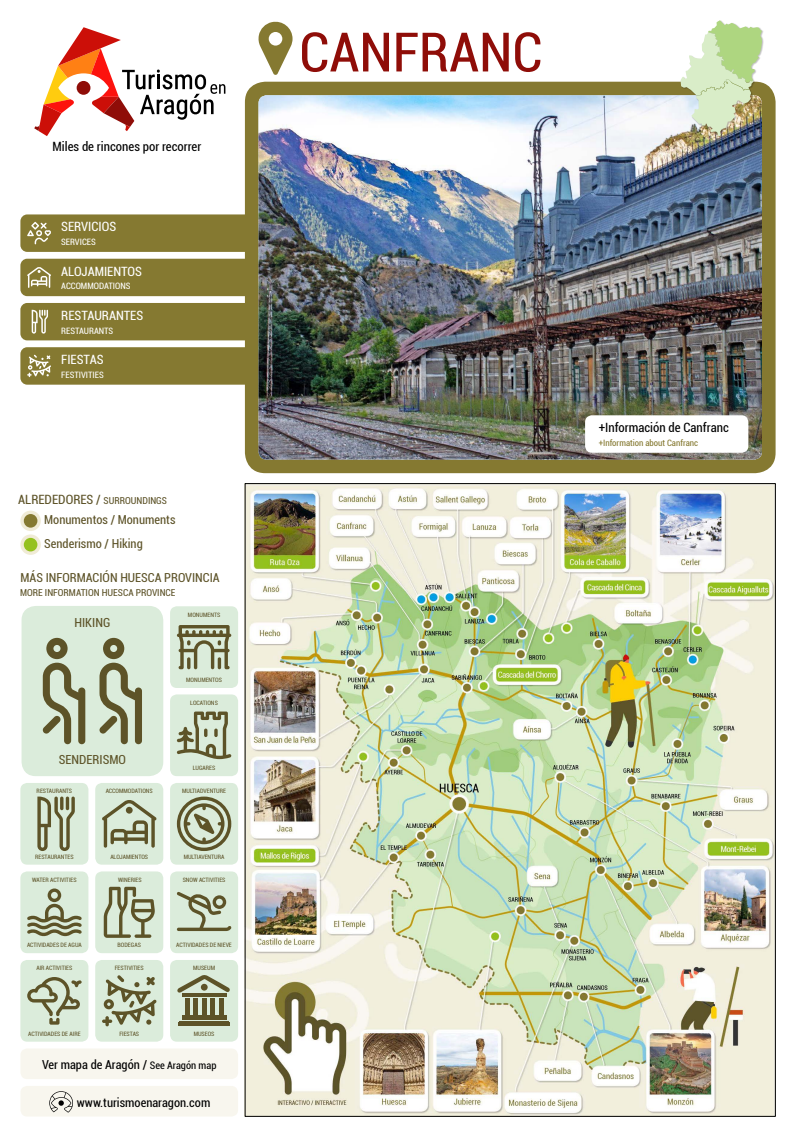
<style>
.page{position:relative;width:796px;height:1137px;background:#fff}
.page>*{position:absolute;margin:0;border:0;box-sizing:border-box;transform-origin:0 0}
.t1{font:condensed 54.4px "Roboto";color:#8f0d08}
.t2{font:condensed 12.8px "Roboto";color:#000}
.t3{font:condensed 12.8px "Roboto";color:#fff}
.t4{font:condensed 12.8px "Roboto";color:#5d5328}
.t5{font:condensed 12.48px "Roboto";color:#5d5328}
.t6{font:condensed 12.4px/23.8px "Roboto";color:#5d5328}
.t7{font:condensed 12.4px "Roboto";color:#000}
.t8{font:condensed 9.6px "Roboto";color:#5d5328}
.t9{font:condensed 8.8px "Roboto";color:#fff}
.t10{font:condensed 8.8px "Roboto";color:#857931}
.t11{font:condensed 6px "Roboto";color:#5d5328}
.s1{font-size:9.6px}
.s2{font-size:10.4px}
</style>
<div class="page">
<div style="left:20px;top:259px;width:256px;height:37px;background:#857931;border-radius:7px"></div>
<div style="left:20px;top:214px;width:256px;height:38px;background:#857931;border-radius:7px"></div>
<div style="left:20px;top:303px;width:256px;height:37px;background:#857931;border-radius:7px"></div>
<div style="left:20px;top:347px;width:256px;height:37px;background:#857931;border-radius:7px"></div>
<div style="left:245px;top:82px;width:531px;height:391px;background:#857931;border-radius:20px"></div>
<svg style="left:258px;top:21px;width:35px;height:54px"></svg>
<svg style="left:34px;top:27px;width:191px;height:109px"></svg>
<div style="left:77px;top:81px;width:13px;height:14px;background:#8f0d08;border-radius:50%"></div>
<svg style="left:20px;top:510px;width:21px;height:21px"></svg>
<svg style="left:20px;top:534px;width:21px;height:20px"></svg>
<div style="left:24px;top:514px;width:13px;height:13px;background:#857931;border-radius:50%"></div>
<div style="left:24px;top:537px;width:13px;height:14px;background:#95c11f;border-radius:50%"></div>
<img style="left:259px;top:95px;width:503px;height:364px">
<div style="left:585px;top:415px;width:163px;height:37px;background:#fff;border-radius:7px"></div>
<div style="left:681px;top:21px;width:83px;height:117px;background:#000;opacity:.25"></div>
<img style="left:681px;top:20px;width:81px;height:116px">
<svg style="left:20px;top:214px;width:198px;height:171px"></svg>
<div style="left:20px;top:1085px;width:218px;height:31px;background:#f8f6ee;border-radius:7px"></div>
<svg style="left:49px;top:1091px;width:24px;height:21px"></svg>
<div style="left:20px;top:1048px;width:218px;height:30px;background:#f8f6ee;border-radius:7px"></div>
<div style="left:22px;top:605px;width:141px;height:171px;background:#dbecdb;border-radius:14px"></div>
<svg style="left:99px;top:637px;width:43px;height:107px"></svg>
<svg style="left:42px;top:637px;width:43px;height:107px"></svg>
<div style="left:95px;top:782px;width:68px;height:82px;background:#dbecdb;border-radius:7px"></div>
<svg style="left:102px;top:800px;width:55px;height:47px"></svg>
<div style="left:126px;top:806px;width:7px;height:7px;background:#5d5328;border-radius:50%"></div>
<div style="left:20px;top:782px;width:68px;height:82px;background:#dbecdb;border-radius:7px"></div>
<svg style="left:37px;top:796px;width:38px;height:54px"></svg>
<div style="left:20px;top:871px;width:68px;height:81px;background:#dbecdb;border-radius:7px"></div>
<svg style="left:27px;top:888px;width:55px;height:48px"></svg>
<div style="left:95px;top:871px;width:68px;height:81px;background:#dbecdb;border-radius:7px"></div>
<svg style="left:104px;top:886px;width:51px;height:51px"></svg>
<div style="left:20px;top:959px;width:68px;height:82px;background:#dbecdb;border-radius:7px"></div>
<svg style="left:27px;top:977px;width:55px;height:47px"></svg>
<div style="left:170px;top:871px;width:68px;height:81px;background:#dbecdb;border-radius:7px"></div>
<svg style="left:177px;top:891px;width:54px;height:39px"></svg>
<div style="left:95px;top:959px;width:68px;height:82px;background:#dbecdb;border-radius:7px"></div>
<svg style="left:102px;top:975px;width:55px;height:51px"></svg>
<div style="left:170px;top:782px;width:68px;height:82px;background:#dbecdb;border-radius:7px"></div>
<svg style="left:177px;top:796px;width:54px;height:54px"></svg>
<div style="left:170px;top:606px;width:68px;height:81px;background:#dbecdb;border-radius:7px"></div>
<svg style="left:177px;top:625px;width:54px;height:44px"></svg>
<div style="left:170px;top:694px;width:68px;height:82px;background:#dbecdb;border-radius:7px"></div>
<svg style="left:177px;top:711px;width:55px;height:48px"></svg>
<div style="left:170px;top:959px;width:68px;height:82px;background:#dbecdb;border-radius:7px"></div>
<svg style="left:177px;top:975px;width:53px;height:18px"></svg>
<div style="left:201px;top:983px;width:7px;height:7px;background:#5d5328;border-radius:50%"></div>
<svg style="left:182px;top:992px;width:44px;height:4px"></svg>
<hr style="left:182px;top:1014px;width:44px;height:4px;background:#5d5328">
<hr style="left:185px;top:997px;width:4px;height:18px;background:#5d5328">
<hr style="left:194px;top:997px;width:4px;height:18px;background:#5d5328">
<hr style="left:202px;top:997px;width:4px;height:18px;background:#5d5328">
<hr style="left:211px;top:997px;width:4px;height:18px;background:#5d5328">
<hr style="left:219px;top:997px;width:4px;height:18px;background:#5d5328">
<hr style="left:178px;top:1021px;width:52px;height:4px;background:#5d5328">
<img style="left:247px;top:485px;width:527px;height:629px">
<h2 class="t2" style="left:53px;top:138px;width:150px">Miles de rincones por recorrer</h2>
<h2 class="t3" style="left:61px;top:218px;width:57px">SERVICIOS</h2>
<h3 class="t9" style="left:61px;top:236px;width:36px">SERVICES</h3>
<h2 class="t3" style="left:61px;top:262px;width:82px">ALOJAMIENTOS</h2>
<h3 class="t9" style="left:61px;top:280px;width:71px">ACCOMMODATIONS</h3>
<h2 class="t3" style="left:61px;top:306px;width:84px">RESTAURANTES</h2>
<h3 class="t9" style="left:61px;top:324px;width:54px">RESTAURANTS</h3>
<h2 class="t3" style="left:61px;top:351px;width:44px">FIESTAS</h2>
<h3 class="t9" style="left:61px;top:368px;width:44px">FESTIVITIES</h3>
<h2 class="t4" style="left:18px;top:490px;width:150px">ALREDEDORES / <span class="s1">SURROUNDINGS</span></h2>
<h3 class="t6" style="left:44px;top:507px;width:133px">Monumentos / Monuments<br>Senderismo / Hiking</h3>
<h3 class="t8" style="left:20px;top:585px;width:157px">MORE INFORMATION HUESCA PROVINCE</h3>
<h3 class="t6" style="left:20px;top:565px;width:201px">MÁS INFORMACIÓN HUESCA PROVINCIA</h3>
<h3 class="t5" style="left:74px;top:614px;width:37px">HIKING</h3>
<p class="t11" style="left:188px;top:610px;width:34px">MONUMENTS</p>
<p class="t11" style="left:186px;top:675px;width:37px">MONUMENTOS</p>
<p class="t11" style="left:190px;top:698px;width:29px">LOCATIONS</p>
<h3 class="t5" style="left:59px;top:751px;width:69px">SENDERISMO</h3>
<p class="t11" style="left:193px;top:764px;width:24px">LUGARES</p>
<p class="t11" style="left:37px;top:786px;width:37px">RESTAURANTS</p>
<p class="t11" style="left:106px;top:786px;width:49px">ACCOMMODATIONS</p>
<p class="t11" style="left:182px;top:786px;width:46px">MULTIADVENTURE</p>
<p class="t11" style="left:35px;top:852px;width:40px">RESTAURANTES</p>
<p class="t11" style="left:110px;top:852px;width:39px">ALOJAMIENTOS</p>
<p class="t11" style="left:184px;top:852px;width:42px">MULTIAVENTURA</p>
<p class="t11" style="left:32px;top:875px;width:46px">WATER ACTIVITIES</p>
<p class="t11" style="left:118px;top:875px;width:25px">WINERIES</p>
<p class="t11" style="left:183px;top:875px;width:44px">SNOW ACTIVITIES</p>
<p class="t11" style="left:27px;top:940px;width:56px">ACTIVIDADES DE AGUA</p>
<p class="t11" style="left:118px;top:940px;width:25px">BODEGAS</p>
<p class="t11" style="left:176px;top:940px;width:57px">ACTIVIDADES DE NIEVE</p>
<p class="t11" style="left:36px;top:963px;width:37px">AIR ACTIVITIES</p>
<p class="t11" style="left:115px;top:963px;width:30px">FESTIVITIES</p>
<p class="t11" style="left:193px;top:963px;width:23px">MUSEUM</p>
<p class="t11" style="left:28px;top:1029px;width:54px">ACTIVIDADES DE AIRE</p>
<p class="t11" style="left:119px;top:1029px;width:21px">FIESTAS</p>
<p class="t11" style="left:194px;top:1029px;width:22px">MUSEOS</p>
<h3 class="t7" style="left:42px;top:1055px;width:176px">Ver mapa de Aragón / <span class="s2">See Aragón map</span></h3>
<h3 class="t7" style="left:77px;top:1093px;width:135px">www.turismoenaragon.com</h3>
<h1 class="t1" style="left:299px;top:14px;width:245px">CANFRANC</h1>
<h2 class="t2" style="left:599px;top:419px;width:132px">+Información de Canfranc</h2>
<h3 class="t10" style="left:599px;top:436px;width:101px">+Information about Canfranc</h3>
</div>
